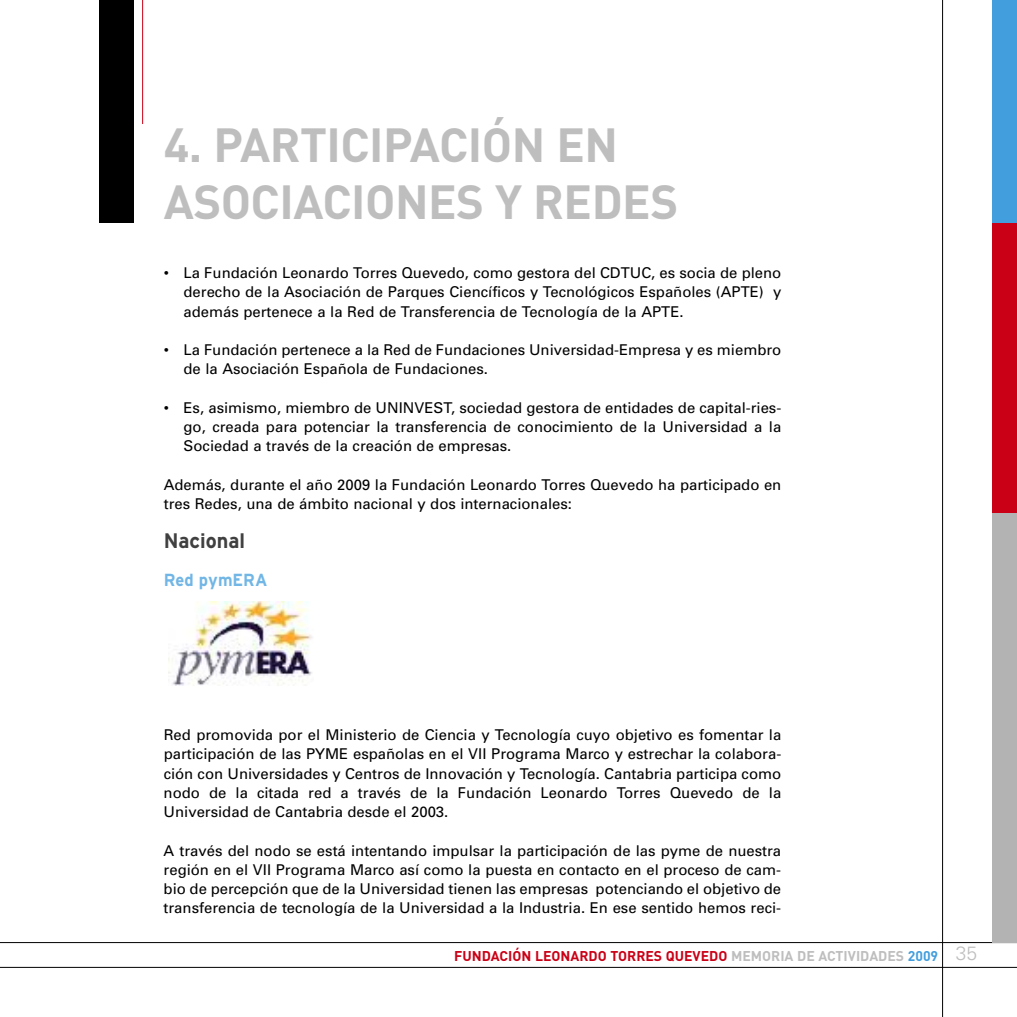
<style>
.page{position:relative;width:1017px;height:1017px;background:#fff}
.page>*{position:absolute;margin:0;border:0;box-sizing:border-box;transform-origin:0 0}
.t1{font:700 47.25px/56.7px "DIN";letter-spacing:-.01em;color:#bebebe}
.t2{font:700 21px "Civica 07";color:#404040;scale:.95 1}
.t3{font:700 17.5px "Civica 07";color:#71b6e5;scale:.94 1}
.t4{font:14.88px/19.2px "Univers";color:#000;text-align:justify}
.t5{font:700 14px "DIN";color:#ca0016}
.s1{color:#bebebe}
.s2{color:#429edd}
.s3{font-family:"Univers";font-weight:300;font-size:19.25px;color:#bebebe}
</style>
<div class="page">
<hr style="left:0;top:967px;width:1017px;height:1px;background:#000">
<hr style="left:0;top:942px;width:1017px;height:1px;background:#000">
<div style="left:992px;top:0;width:25px;height:943px;background:#b3b3b3"></div>
<div style="left:992px;top:0;width:25px;height:276px;background:#429edd"></div>
<hr style="left:942px;top:0;width:1px;height:1017px;background:#000">
<div style="left:99px;top:0;width:35px;height:223px;background:#000"></div>
<hr style="left:142px;top:0;width:1px;height:124px;background:#ca0016">
<div style="left:992px;top:223px;width:25px;height:289px;background:#ca0016"></div>
<img style="left:169px;top:601px;width:143px;height:85px">
<h1 class="t1" style="left:164px;top:117px;width:516px">4. PARTICIPACIÓN EN<br>ASOCIACIONES Y REDES</h1>
<p class="t4" style="left:184px;top:264px;width:599px;text-indent:-20px">• La Fundación Leonardo Torres Quevedo, como gestora del CDTUC, es socia de pleno derecho de la Asociación de Parques Ciencíficos y Tecnológicos Españoles (APTE) y además pertenece a la Red de Transferencia de Tecnología de la APTE.</p>
<p class="t4" style="left:184px;top:341px;width:599px;text-indent:-20px">• La Fundación pertenece a la Red de Fundaciones Universidad-Empresa y es miembro de la Asociación Española de Fundaciones.</p>
<p class="t4" style="left:184px;top:399px;width:599px;text-indent:-20px">• Es, asimismo, miembro de UNINVEST, sociedad gestora de entidades de capital-ries&shy;go, creada para potenciar la transferencia de conocimiento de la Universidad a la Sociedad a través de la creación de empresas.</p>
<p class="t4" style="left:164px;top:476px;width:619px">Además, durante el año 2009 la Fundación Leonardo Torres Quevedo ha participado en tres Redes, una de ámbito nacional y dos internacionales:</p>
<h2 class="t2" style="left:164px;top:528px;width:87px">Nacional</h2>
<p class="t3" style="left:164px;top:570px;width:112px">Red pymERA</p>
<p class="t4" style="left:164px;top:726px;width:619px">Red promovida por el Ministerio de Ciencia y Tecnología cuyo objetivo es fomentar la participación de las PYME españolas en el VII Programa Marco y estrechar la colabora&shy;ción con Universidades y Centros de Innovación y Tecnología. Cantabria participa como nodo de la citada red a través de la Fundación Leonardo Torres Quevedo de la Universidad de Cantabria desde el 2003.</p>
<p class="t4" style="left:164px;top:842px;width:619px">A través del nodo se está intentando impulsar la participación de las pyme de nuestra región en el VII Programa Marco así como la puesta en contacto en el proceso de cam&shy;bio de percepción que de la Universidad tienen las empresas potenciando el objetivo de transferencia de tecnología de la Universidad a la Industria. En ese sentido hemos reci-</p>
<p class="t5" style="left:454px;top:948px;width:525px">FUNDACIÓN LEONARDO TORRES QUEVEDO <span class="s1">MEMORIA DE ACTIVIDADES</span> <span class="s2">2009</span> <span class="s3">35</span></p>
</div>
